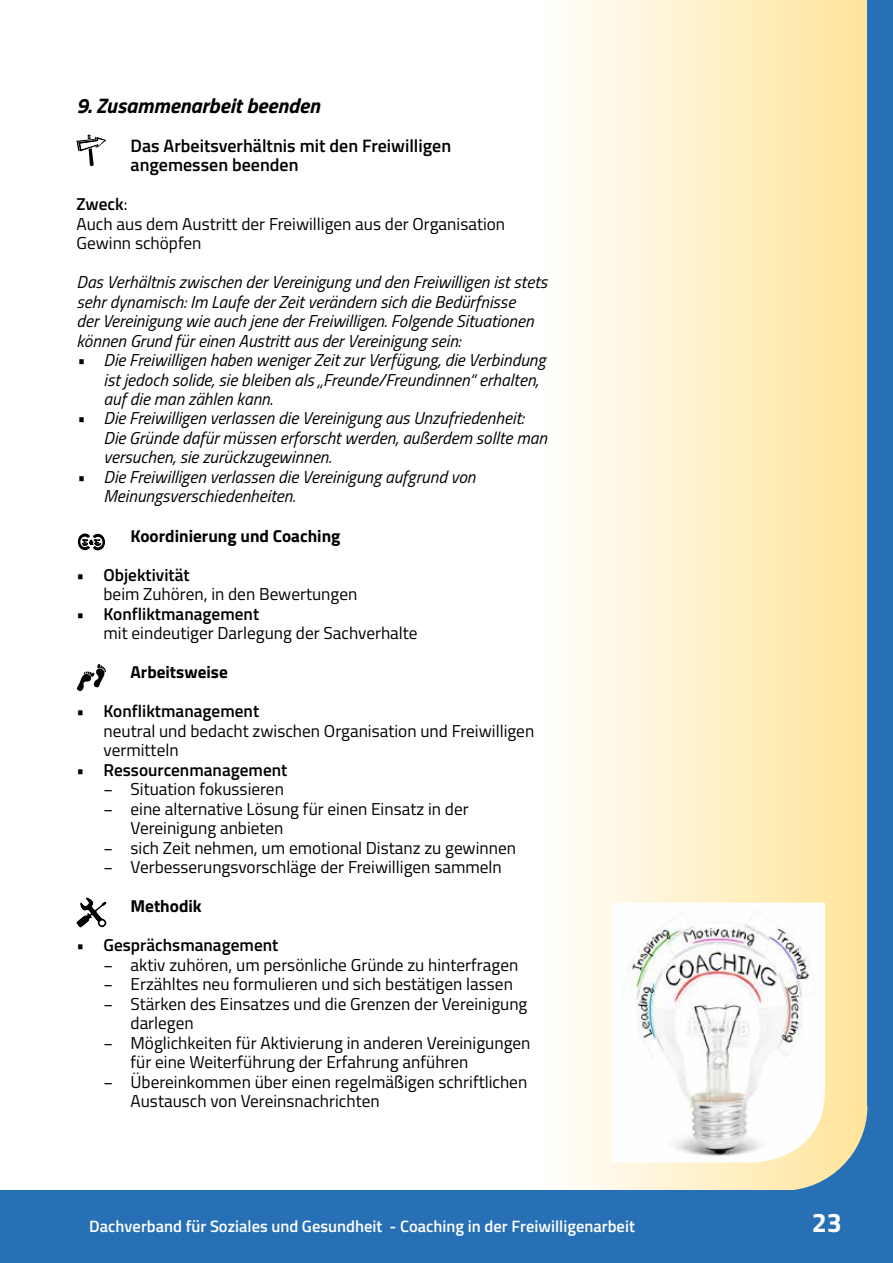
<style>
.page{position:relative;width:893px;height:1263px;background:#fff}
.page>*{position:absolute;margin:0;border:0;box-sizing:border-box;transform-origin:0 0}
.t1{font:700 27px "Titillium";color:#fff}
.t2{font:italic 700 21px "Titillium";color:#000}
.t3{font:600 18px/19.8px "Titillium";color:#000}
.t4{font:17.25px/19.5px "Titillium";color:#000}
.t5{font:italic 17.25px/19.5px "Titillium";color:#000}
.t6{font:600 17.25px "Titillium";color:#000}
.t7{font:700 17.25px "Titillium";color:#000}
.t8{font:600 16.5px "Titillium";color:#fff}
.s1{font-weight:600}
</style>
<div class="page">
<div style="left:543px;top:0;width:350px;height:1263px;background:linear-gradient(to right,#fefefd,#ffe291)"></div>
<div style="left:0;top:1191px;width:893px;height:72px;background:#2770b5"></div>
<div style="left:867px;top:0;width:26px;height:1106px;background:#2770b5"></div>
<svg style="left:782px;top:1106px;width:111px;height:85px;background:#8ba7ad"></svg>
<svg style="left:77px;top:135px;width:29px;height:31px"></svg>
<svg style="left:77px;top:533px;width:28px;height:18px"></svg>
<svg style="left:77px;top:664px;width:29px;height:28px"></svg>
<svg style="left:77px;top:898px;width:29px;height:29px"></svg>
<img style="left:612px;top:902px;width:213px;height:260px">
<p class="t2" style="left:77px;top:89px;width:245px">9. Zusammenarbeit beenden</p>
<p class="t3" style="left:131px;top:134px;width:322px">Das Arbeitsverhältnis mit den Freiwilligen angemessen beenden</p>
<p class="t4" style="left:77px;top:193px;width:430px"><span class="s1">Zweck</span>:<br>Auch aus dem Austritt der Freiwilligen aus der Organisation<br>Gewinn schöpfen</p>
<p class="t5" style="left:77px;top:271px;width:472px">Das Verhältnis zwischen der Vereinigung und den Freiwilligen ist stets sehr dynamisch: Im Laufe der Zeit verändern sich die Bedürfnisse<br>der Vereinigung wie auch jene der Freiwilligen. Folgende Situationen können Grund für einen Austritt aus der Vereinigung sein:</p>
<p class="t5" style="left:104px;top:349px;width:444px;text-indent:-27px">• Die Freiwilligen haben weniger Zeit zur Verfügung, die Verbindung ist jedoch solide, sie bleiben als „Freunde/Freundinnen“ erhalten, auf die man zählen kann.</p>
<p class="t5" style="left:104px;top:408px;width:445px;text-indent:-27px">• Die Freiwilligen verlassen die Vereinigung aus Unzufriedenheit:<br>Die Gründe dafür müssen erforscht werden, außerdem sollte man versuchen, sie zurückzugewinnen.</p>
<p class="t5" style="left:104px;top:466px;width:373px;text-indent:-27px">• Die Freiwilligen verlassen die Vereinigung aufgrund von<br>Meinungsverschiedenheiten.</p>
<p class="t7" style="left:131px;top:522px;width:211px">Koordinierung und Coaching</p>
<p class="t6" style="left:77px;top:562px;width:115px">• Objektivität</p>
<p class="t4" style="left:104px;top:583px;width:255px">beim Zuhören, in den Bewertungen</p>
<p class="t6" style="left:77px;top:600px;width:184px">• Konfliktmanagement</p>
<p class="t4" style="left:104px;top:622px;width:316px">mit eindeutiger Darlegung der Sachverhalte</p>
<p class="t7" style="left:131px;top:659px;width:99px">Arbeitsweise</p>
<p class="t6" style="left:77px;top:698px;width:184px">• Konfliktmanagement</p>
<p class="t4" style="left:104px;top:720px;width:432px">neutral und bedacht zwischen Organisation und Freiwilligen vermitteln</p>
<p class="t6" style="left:77px;top:756px;width:212px">• Ressourcenmanagement</p>
<p class="t4" style="left:104px;top:778px;width:182px">− Situation fokussieren</p>
<p class="t4" style="left:104px;top:798px;width:367px">− eine alternative Lösung für einen Einsatz in der</p>
<p class="t4" style="left:131px;top:817px;width:154px">Vereinigung anbieten</p>
<p class="t4" style="left:104px;top:837px;width:414px">− sich Zeit nehmen, um emotional Distanz zu gewinnen</p>
<p class="t4" style="left:104px;top:856px;width:400px">− Verbesserungsvorschläge der Freiwilligen sammeln</p>
<p class="t7" style="left:131px;top:893px;width:73px">Methodik</p>
<p class="t6" style="left:77px;top:932px;width:203px">• Gesprächsmanagement</p>
<p class="t4" style="left:104px;top:954px;width:416px">− aktiv zuhören, um persönliche Gründe zu hinterfragen</p>
<p class="t4" style="left:104px;top:973px;width:411px">− Erzähltes neu formulieren und sich bestätigen lassen</p>
<p class="t4" style="left:104px;top:993px;width:425px">− Stärken des Einsatzes und die Grenzen der Vereinigung</p>
<p class="t4" style="left:131px;top:1012px;width:65px">darlegen</p>
<p class="t4" style="left:104px;top:1032px;width:428px">− Möglichkeiten für Aktivierung in anderen Vereinigungen</p>
<p class="t4" style="left:131px;top:1051px;width:339px">für eine Weiterführung der Erfahrung anführen</p>
<p class="t4" style="left:104px;top:1071px;width:425px">− Übereinkommen über einen regelmäßigen schriftlichen</p>
<p class="t4" style="left:131px;top:1090px;width:251px">Austausch von Vereinsnachrichten</p>
<p class="t8" style="left:89px;top:1214px;width:547px">Dachverband für Soziales und Gesundheit - Coaching in der Freiwilligenarbeit</p>
<h1 class="t1" style="left:812px;top:1202px;width:32px">23</h1>
</div>
